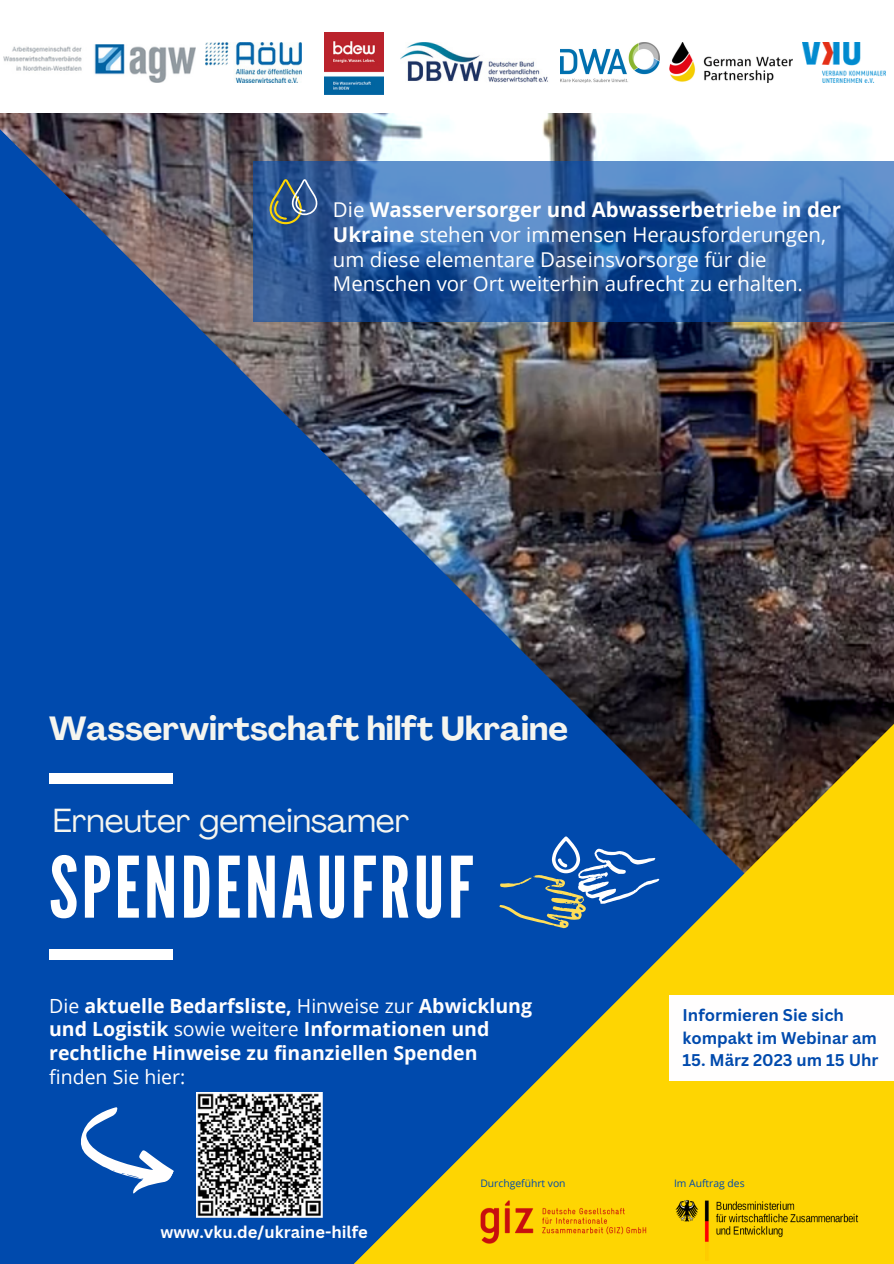
<style>
.page{position:relative;width:894px;height:1264px;background:#fff}
.page>*{position:absolute;margin:0;border:0;box-sizing:border-box;transform-origin:0 0}
.t1{font:84.45px "League Gothic";letter-spacing:.04em;color:#fff}
.t2{font:700 33px "Agrandir";color:#f5f5ef}
.t3{font:33px "Agrandir";color:#f5f5ef}
.t4{font:20.4px/24.8px "Open Sans";color:#fffefe}
.t5{font:700 19.5px/23.7px "Open Sans";color:#fffefe}
.t6{font:19.5px "Open Sans";color:#fffefe}
.t7{font:700 16.5px/22.5px "Canva Sans";color:#004aad}
.t8{font:700 16.5px "Canva Sans";color:#fffefe}
.t9{font:10.35px "Open Sans";color:#004aad}
.s1{font-weight:700}
.s2{font-weight:400}
</style>
<div class="page">
<img style="left:0;top:113px;width:893px;height:1150px">
<svg style="left:292px;top:588px;width:601px;height:675px;background:#586d5e"></svg>
<div style="left:49px;top:773px;width:124px;height:10px;background:#fff"></div>
<img style="left:802px;top:43px;width:83px;height:39px">
<img style="left:4px;top:44px;width:191px;height:39px">
<img style="left:669px;top:43px;width:123px;height:39px">
<img style="left:400px;top:43px;width:148px;height:39px">
<img style="left:560px;top:43px;width:99px;height:39px">
<img style="left:206px;top:43px;width:95px;height:39px">
<img style="left:324px;top:32px;width:59px;height:62px">
<div style="left:49px;top:949px;width:124px;height:10px;background:#fff"></div>
<svg style="left:499px;top:836px;width:160px;height:92px;background:#2864af"></svg>
<svg style="left:253px;top:161px;width:640px;height:160px;background:#3767a7"></svg>
<svg style="left:266px;top:179px;width:54px;height:45px;background:#516e88"></svg>
<img style="left:658px;top:1198px;width:232px;height:62px">
<img style="left:197px;top:1092px;width:125px;height:125px">
<svg style="left:67px;top:1098px;width:121px;height:107px;background:#2262b7"></svg>
<div style="left:669px;top:995px;width:224px;height:85px;background:#fffefe"></div>
<img style="left:478px;top:1198px;width:168px;height:45px">
<p class="t4" style="left:333px;top:197px;width:509px">Die <span class="s1">Wasserversorger und Abwasserbetriebe in der Ukraine</span> stehen vor immensen Herausforderungen, um diese elementare Daseinsvorsorge für die Menschen vor Ort weiterhin aufrecht zu erhalten.</p>
<h2 class="t2" style="left:49px;top:715px;width:520px">Wasserwirtschaft hilft Ukraine</h2>
<h2 class="t3" style="left:53px;top:807px;width:358px">Erneuter gemeinsamer</h2>
<h1 class="t1" style="left:49px;top:838px;width:425px">SPENDENAUFRUF</h1>
<p class="t5" style="left:49px;top:993px;width:484px"><span class="s2">Die</span> aktuelle Bedarfsliste, <span class="s2">Hinweise zur</span> Abwicklung und Logistik <span class="s2">sowie weitere</span> Informationen und rechtliche Hinweise zu finanziellen Spenden</p>
<p class="t6" style="left:49px;top:1062px;width:138px">finden Sie hier:</p>
<p class="t7" style="left:682px;top:1003px;width:196px">Informieren Sie sich kompakt im Webinar am</p>
<p class="t7" style="left:682px;top:1048px;width:197px">15. März 2023 um 15 Uhr</p>
<p class="t8" style="left:160px;top:1220px;width:209px">www.vku.de/ukraine-hilfe</p>
<p class="t9" style="left:480px;top:1176px;width:87px">Durchgeführt von</p>
<p class="t9" style="left:674px;top:1176px;width:72px">Im Auftrag des</p>
</div>
